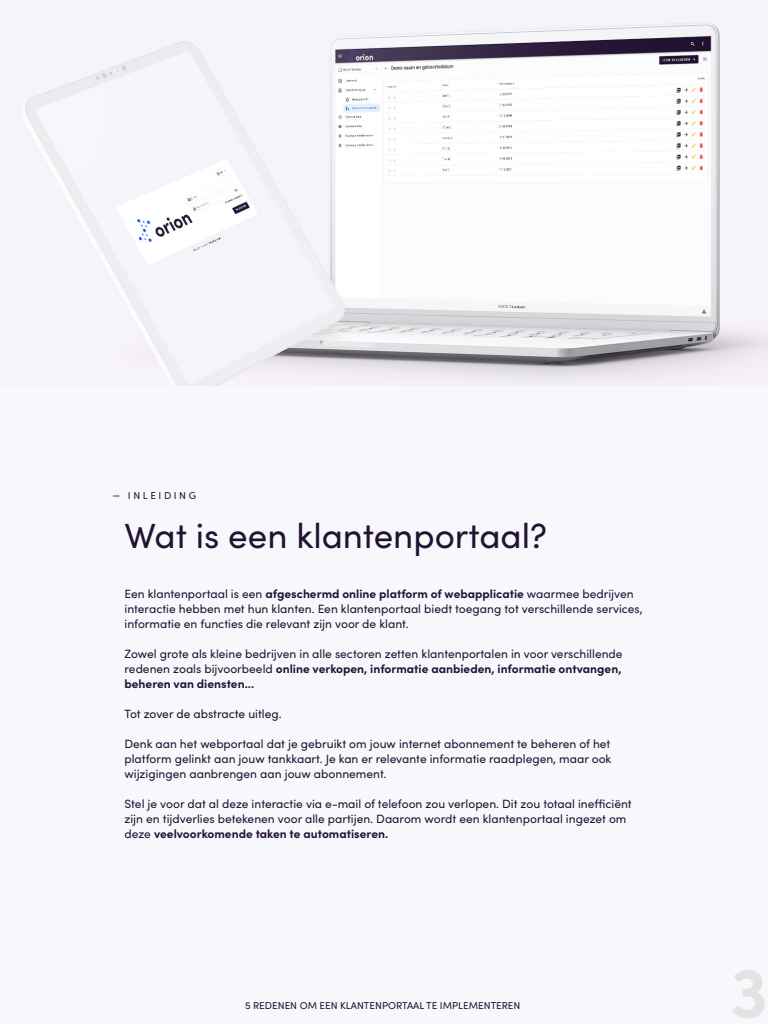
<style>
.page{position:relative;width:768px;height:1024px;background:#fff}
.page>*{position:absolute;margin:0;border:0;box-sizing:border-box;transform-origin:0 0}
.t1{font:700 72px "Sofia Pro";color:#e3e3e3}
.Pull_Quote_Teaser{font:35px "Sofia Pro";color:#221333}
.Body_Text{font:12px/15px "Sofia Pro";color:#221333}
.Small_Header_Subheader{font:10px "Sofia Pro";color:#221333}
.Small_Header_Subheader-2{font:10px "Sofia Pro";letter-spacing:.26em;color:#221333}
.s1{font-weight:700}
</style>
<div class="page">
<img style="left:0;top:0;width:768px;height:386px">
<div style="left:0;top:386px;width:768px;height:638px;background:#f7f8fc"></div>
<p class="Small_Header_Subheader-2" style="left:112px;top:488px;width:85px">— INLEIDING</p>
<p class="Pull_Quote_Teaser" style="left:124px;top:510px;width:424px">Wat is een klantenportaal?</p>
<p class="Body_Text" style="left:124px;top:585px;width:520px">Een klantenportaal is een <span class="s1">afgeschermd online platform of webapplicatie</span> waarmee bedrijven interactie hebben met hun klanten. Een klantenportaal biedt toegang tot verschillende services, informatie en functies die relevant zijn voor de klant.</p>
<p class="Body_Text" style="left:124px;top:645px;width:500px;text-align:justify">Zowel grote als kleine bedrijven in alle sectoren zetten klantenportalen in voor verschillende redenen zoals bijvoorbeeld <span class="s1">online verkopen, informatie aanbieden, informatie ontvangen, beheren van diensten...</span></p>
<p class="Body_Text" style="left:124px;top:705px;width:159px">Tot zover de abstracte uitleg.</p>
<p class="Body_Text" style="left:124px;top:735px;width:488px;text-align:justify">Denk aan het webportaal dat je gebruikt om jouw internet abonnement te beheren of het platform gelinkt aan jouw tankkaart. Je kan er relevante informatie raadplegen, maar ook wijzigingen aanbrengen aan jouw abonnement.</p>
<p class="Body_Text" style="left:124px;top:795px;width:509px">Stel je voor dat al deze interactie via e-mail of telefoon zou verlopen. Dit zou totaal inefficiënt zijn en tijdverlies betekenen voor alle partijen. Daarom wordt een klantenportaal ingezet om deze <span class="s1">veelvoorkomende taken te automatiseren.</span></p>
<p class="Small_Header_Subheader" style="left:245px;top:998px;width:277px">5 REDENEN OM EEN KLANTENPORTAAL TE IMPLEMENTEREN</p>
<h1 class="t1" style="left:730px;top:937px;width:40px">3</h1>
</div>
